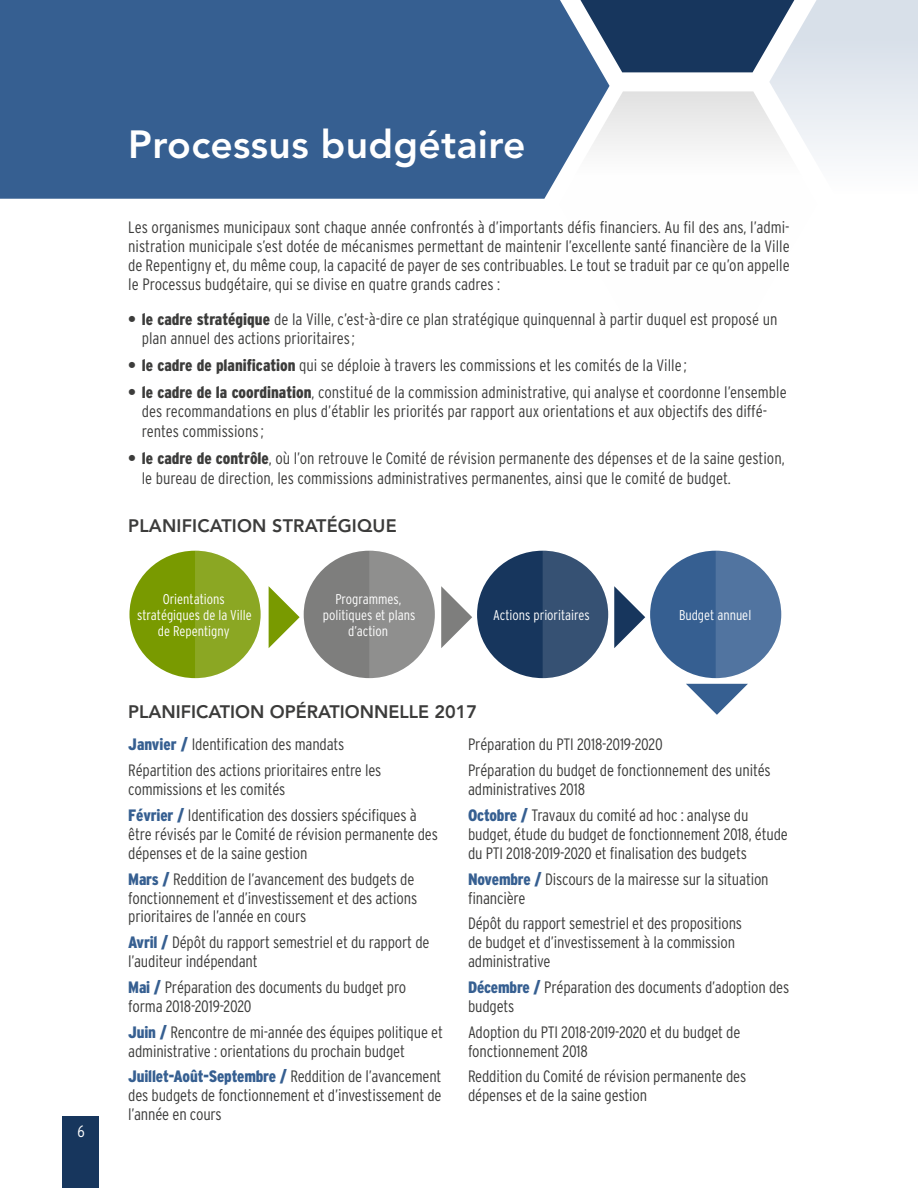
<style>
.page{position:relative;width:918px;height:1188px;background:#fff}
.page>*{position:absolute;margin:0;border:0;box-sizing:border-box;transform-origin:0 0}
.t1{font:800 39px "Avenir";letter-spacing:.01em;color:#fff}
.t2{font:800 18px "Avenir";color:#3c3c3b}
.t3{font:300 condensed 16.5px/18.9px "Interstate";letter-spacing:-.01em;color:#3c3c3b}
.t4{font:300 condensed 16.5px "Interstate";color:#fff}
.t5{font:300 condensed 14.1px/16.2px "Interstate";color:#fff;text-align:center}
.s1{font-weight:900}
.s2{font-weight:900;color:#365f91}
</style>
<div class="page">
<div style="left:0;top:0;width:580px;height:199px;background:#365f91"></div>
<svg style="left:580px;top:0;width:338px;height:156px"></svg>
<div style="left:129px;top:551px;width:132px;height:127px;background:#799a00;border-radius:50%"></div>
<div style="left:304px;top:551px;width:131px;height:127px;background:#7e7e7d;border-radius:50%"></div>
<div style="left:477px;top:551px;width:131px;height:127px;background:#17365d;border-radius:50%"></div>
<div style="left:650px;top:551px;width:131px;height:127px;background:#365f91;border-radius:50%"></div>
<svg style="left:195px;top:551px;width:66px;height:127px"></svg>
<svg style="left:369px;top:551px;width:66px;height:127px"></svg>
<svg style="left:543px;top:551px;width:65px;height:127px"></svg>
<svg style="left:716px;top:551px;width:65px;height:127px"></svg>
<svg style="left:269px;top:586px;width:31px;height:62px"></svg>
<svg style="left:614px;top:586px;width:31px;height:62px"></svg>
<svg style="left:441px;top:586px;width:31px;height:62px"></svg>
<svg style="left:686px;top:684px;width:62px;height:31px"></svg>
<div style="left:63px;top:1117px;width:36px;height:71px;background:#17365d"></div>
<p class="t4" style="left:77px;top:1122px;width:9px">6</p>
<h1 class="t1" style="left:128px;top:121px;width:399px">Processus budgétaire</h1>
<p class="t3" style="left:128px;top:217px;width:663px;text-align:justify">Les organismes municipaux sont chaque année confrontés à d’importants défis financiers. Au fil des ans, l’admi&shy;nistration municipale s’est dotée de mécanismes permettant de maintenir l’excellente santé financière de la Ville de Repentigny et, du même coup, la capacité de payer de ses contribuables. Le tout se traduit par ce qu’on appelle le Processus budgétaire, qui se divise en quatre grands cadres :</p>
<p class="t3" style="left:142px;top:309px;width:637px;line-height:19.8px;text-indent:-13px"><span class="s1">• le cadre stratégique</span> de la Ville, c’est-à-dire ce plan stratégique quinquennal à partir duquel est proposé un plan annuel des actions prioritaires;</p>
<p class="t3" style="left:128px;top:356px;width:560px"><span class="s1">• le cadre de planification</span> qui se déploie à travers les commissions et les comités de la Ville ;</p>
<p class="t3" style="left:142px;top:382px;width:646px;line-height:19.8px;text-indent:-13px"><span class="s1">• le cadre de la coordination</span>, constitué de la commission administrative, qui analyse et coordonne l’ensemble des recommandations en plus d’établir les priorités par rapport aux orientations et aux objectifs des diffé&shy;rentes commissions;</p>
<p class="t3" style="left:142px;top:448px;width:644px;line-height:19.8px;text-indent:-13px"><span class="s1">• le cadre de contrôle</span>, où l’on retrouve le Comité de révision permanente des dépenses et de la saine gestion, le bureau de direction, les commissions administratives permanentes, ainsi que le comité de budget.</p>
<p class="t2" style="left:128px;top:515px;width:270px">PLANIFICATION STRATÉGIQUE</p>
<p class="t5" style="left:137px;top:591px;width:116px">Orientations stratégiques de la Ville de Repentigny</p>
<p class="t5" style="left:323px;top:591px;width:94px">Programmes, politiques et plans d’action</p>
<p class="t5" style="left:493px;top:607px;width:98px">Actions prioritaires</p>
<p class="t5" style="left:679px;top:607px;width:74px">Budget annuel</p>
<p class="t2" style="left:128px;top:701px;width:350px">PLANIFICATION OPÉRATIONNELLE 2017</p>
<p class="t3" style="left:128px;top:732px;width:255px;line-height:25.7px"><span class="s2">Janvier /</span> Identification des mandats<br>Répartition des actions prioritaires entre les</p>
<p class="t3" style="left:128px;top:776px;width:290px;line-height:25.7px">commissions et les comités<br><span class="s2">Février /</span> Identification des dossiers spécifiques à</p>
<p class="t3" style="left:128px;top:824px;width:311px">être révisés par le Comité de révision permanente des dépenses et de la saine gestion</p>
<p class="t3" style="left:128px;top:869px;width:291px"><span class="s2">Mars /</span> Reddition de l’avancement des budgets de fonctionnement et d’investissement et des actions prioritaires de l’année en cours</p>
<p class="t3" style="left:128px;top:933px;width:303px"><span class="s2">Avril /</span> Dépôt du rapport semestriel et du rapport de l’auditeur indépendant</p>
<p class="t3" style="left:128px;top:977px;width:280px"><span class="s2">Mai /</span> Préparation des documents du budget pro forma 2018-2019-2020</p>
<p class="t3" style="left:128px;top:1022px;width:316px"><span class="s2">Juin /</span> Rencontre de mi-année des équipes politique et administrative : orientations du prochain budget</p>
<p class="t3" style="left:128px;top:1067px;width:315px;text-align:justify"><span class="s2">Juillet-Août-Septembre /</span> Reddition de l’avancement des budgets de fonctionnement et d’investissement de l’année en cours</p>
<p class="t3" style="left:468px;top:732px;width:304px;line-height:25.7px">Préparation du PTI 2018-2019-2020<br>Préparation du budget de fonctionnement des unités</p>
<p class="t3" style="left:468px;top:776px;width:282px;line-height:25.7px">administratives 2018<br><span class="s2">Octobre /</span> Travaux du comité ad hoc : analyse du</p>
<p class="t3" style="left:468px;top:824px;width:321px">budget, étude du budget de fonctionnement 2018, étude du PTI 2018-2019-2020 et finalisation des budgets</p>
<p class="t3" style="left:468px;top:869px;width:302px"><span class="s2">Novembre /</span> Discours de la mairesse sur la situation financière</p>
<p class="t3" style="left:468px;top:914px;width:276px">Dépôt du rapport semestriel et des propositions de budget et d’investissement à la commission administrative</p>
<p class="t3" style="left:468px;top:978px;width:323px"><span class="s2">Décembre /</span> Préparation des documents d’adoption des budgets</p>
<p class="t3" style="left:468px;top:1022px;width:274px">Adoption du PTI 2018-2019-2020 et du budget de fonctionnement 2018</p>
<p class="t3" style="left:468px;top:1067px;width:280px">Reddition du Comité de révision permanente des dépenses et de la saine gestion</p>
</div>
